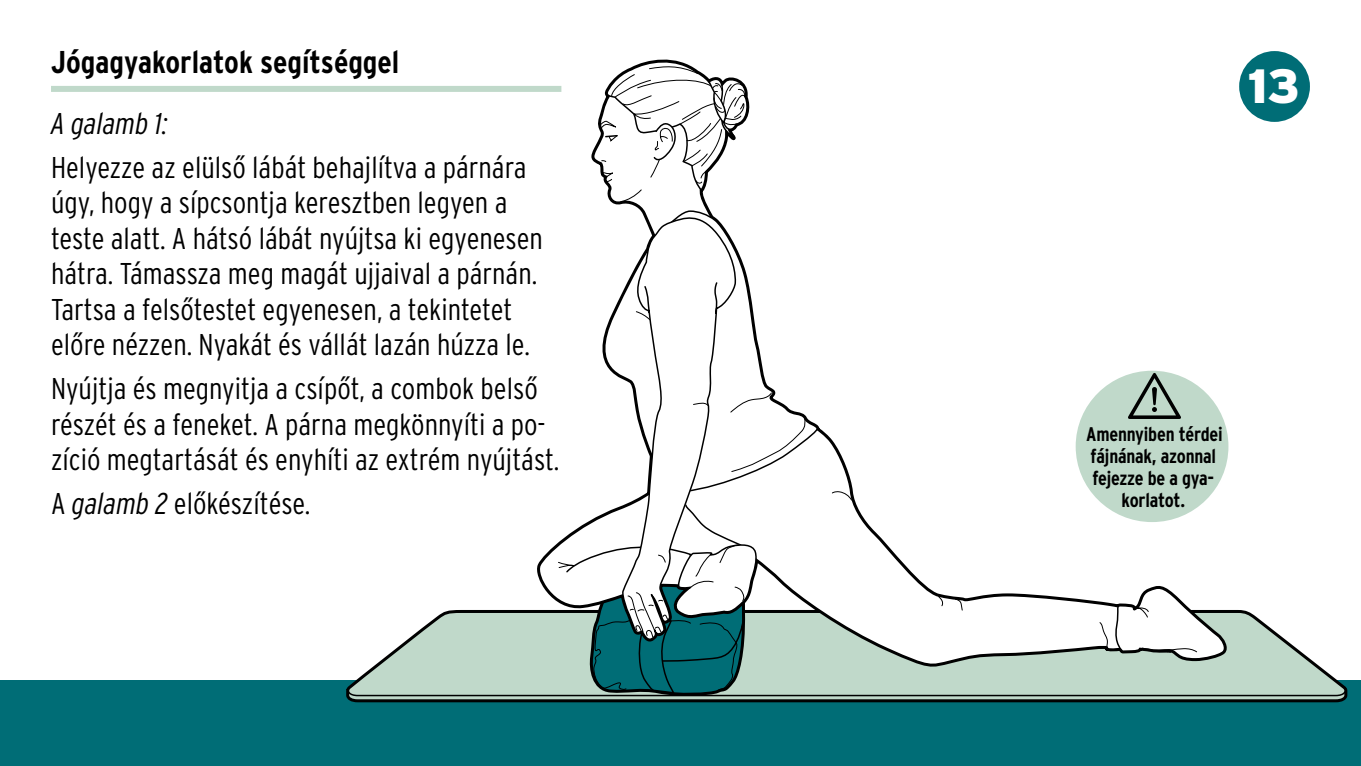
<style>
.page{position:relative;width:1361px;height:766px;background:#fff}
.page>*{position:absolute;margin:0;border:0;box-sizing:border-box;transform-origin:0 0}
.ID_M01_KREIS_SCHWARZ{font:900 48px "Interstate OT";color:#fff}
.id_headline_Übung_li{font:700 condensed 31.5px "Interstate OT";color:#000}
.ID_FLIESSTEXT{font:300 condensed 30px/35.4px "Interstate OT";color:#000}
.ID_FLIESSTEXT-2{font:italic 300 condensed 30px "Interstate OT";color:#000}
.id_subline_1_xivz{font:700 condensed 19.8px/21.9px "Interstate OT";letter-spacing:-.01em;color:#000;text-align:center}
.s1{font-style:italic}
</style>
<div class="page">
<div style="left:0;top:680px;width:1361px;height:85px;background:#006d76"></div>
<svg style="left:592px;top:60px;width:157px;height:149px"></svg>
<svg style="left:614px;top:209px;width:139px;height:101px"></svg>
<svg style="left:622px;top:212px;width:114px;height:98px"></svg>
<div style="left:51px;top:86px;width:510px;height:6px;background:#c0d9ca"></div>
<div style="left:1239px;top:51px;width:71px;height:71px;background:#006d76;border-radius:50%"></div>
<svg style="left:347px;top:310px;width:999px;height:391px"></svg>
<p class="id_headline_Übung_li" style="left:51px;top:43px;width:350px">Jógagyakorlatok segítséggel</p>
<p class="ID_FLIESSTEXT-2" style="left:51px;top:105px;width:118px">A galamb 1:</p>
<p class="ID_FLIESSTEXT" style="left:51px;top:150px;width:493px">Helyezze az elülső lábát behajlítva a párnára úgy, hogy a sípcsontja keresztben legyen a teste alatt. A hátsó lábát nyújtsa ki egyenesen hátra. Támassza meg magát ujjaival a párnán.<br>Tartsa a felsőtestet egyenesen, a tekintetet előre nézzen. Nyakát és vállát lazán húzza le.</p>
<p class="ID_FLIESSTEXT" style="left:51px;top:371px;width:510px">Nyújtja és megnyitja a csípőt, a combok belső részét és a feneket. A párna megkönnyíti a po&shy;zíció megtartását és enyhíti az extrém nyújtást.</p>
<p class="ID_FLIESSTEXT" style="left:51px;top:485px;width:261px">A <span class="s1">galamb 2</span> előkészítése.</p>
<p class="ID_M01_KREIS_SCHWARZ" style="left:1247px;top:55px;width:54px">13</p>
<p class="id_subline_1_xivz" style="left:1086px;top:422px;width:138px">Amennyiben térdei fájnának, azonnal fejezze be a gya&shy;korlatot.</p>
</div>
